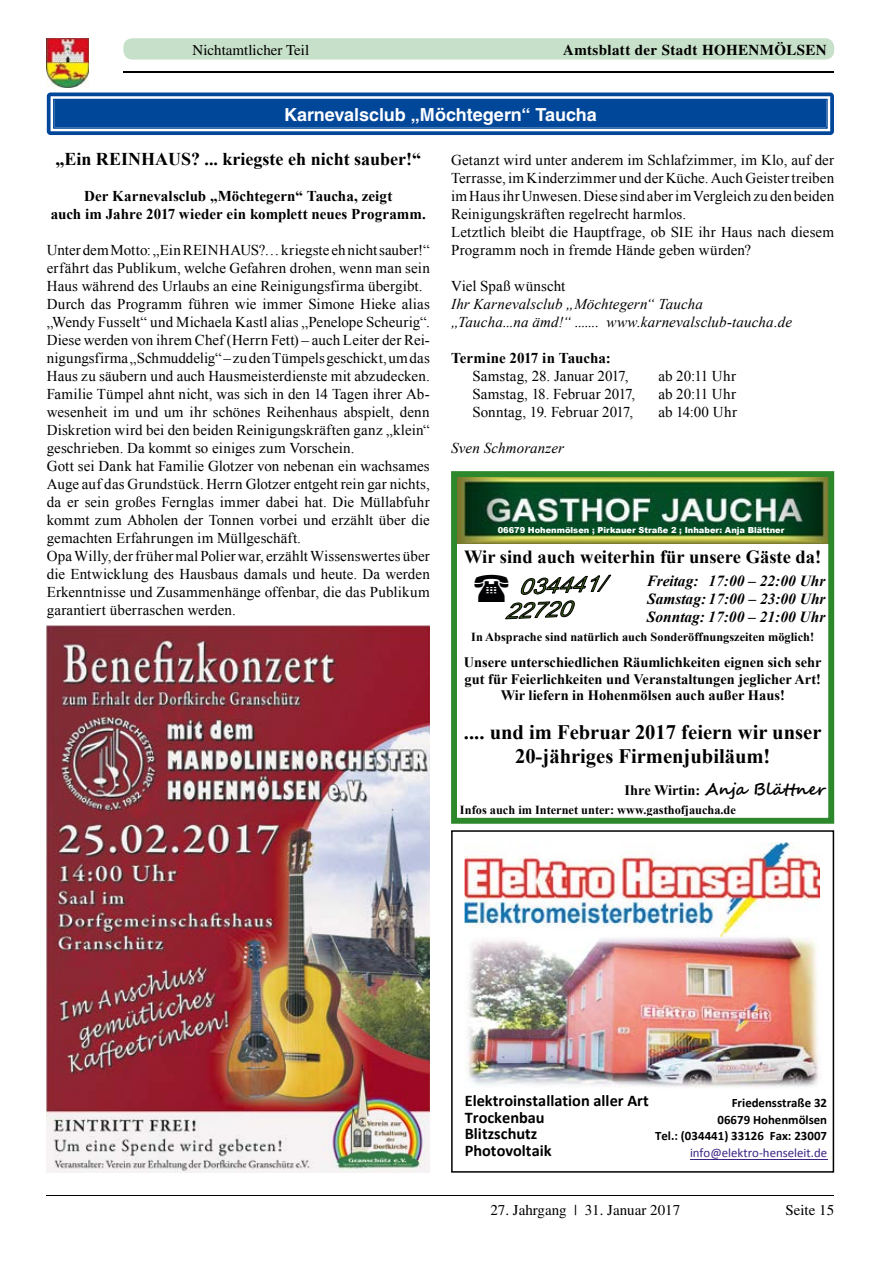
<style>
.page{position:relative;width:881px;height:1263px;background:#fff}
.page>*{position:absolute;margin:0;border:0;box-sizing:border-box;transform-origin:0 0}
.t1{font:700 20.55px/23.7px "Times New Roman";color:#020204;text-align:center}
.t2{font:700 18.45px "Times New Roman";color:#020204}
.t3{font:700 18px "Times New Roman";color:#000}
.t4{font:700 18px "Helvetica";letter-spacing:-.005em;color:#fff}
.t5{font:700 16.35px "Calibri";color:#000}
.t6{font:700 16.35px "Segoe Script";color:#020204}
.t7{font:italic 700 15.45px/17.7px "Times New Roman";letter-spacing:.005em;color:#020204;text-align:justify}
.t8{font:15px/18px "Times New Roman";letter-spacing:.005em;color:#000}
.t9{font:700 15px/18px "Times New Roman";color:#000;text-align:center}
.t10{font:italic 15px/18px "Times New Roman";letter-spacing:.005em;color:#000}
.t11{font:15px "Times";color:#000}
.t12{font:700 15px "Times";letter-spacing:.025em;color:#000}
.t13{font:700 14.4px/16.6px "Times New Roman";color:#020204;text-align:center}
.t14{font:700 12.75px "Calibri";letter-spacing:.005em;color:#000}
.t15{font:12.75px "Calibri";color:#3b2483}
.t16{font:700 12.3px "Times New Roman";color:#020204}
.t17{font:900 8.25px "Arial";color:#fff}
.s1{font-family:"Times New Roman";font-size:14.4px}
</style>
<div class="page">
<div style="left:123px;top:38px;width:710px;height:22px;background:#c7e0c9;border-radius:9px"></div>
<img style="left:47px;top:38px;width:42px;height:49px">
<hr style="left:47px;top:1195px;width:786px;height:1px;background:#000">
<hr style="left:123px;top:71px;width:710px;height:1px;background:#000">
<svg style="left:47px;top:93px;width:786px;height:42px;background:#205ea6"></svg>
<img style="left:451px;top:830px;width:382px;height:342px">
<img style="left:47px;top:626px;width:382px;height:547px">
<img style="left:458px;top:478px;width:368px;height:66px">
<div style="left:451px;top:471px;width:382px;height:353px;border:6px solid #2d872b"></div>
<svg style="left:505px;top:574px;width:107px;height:46px"></svg>
<p class="t11" style="left:192px;top:41px;width:118px">Nichtamtlicher Teil</p>
<p class="t12" style="left:563px;top:41px;width:265px">Amtsblatt der Stadt HOHENMÖLSEN</p>
<p class="t4" style="left:284px;top:103px;width:314px">Karnevalsclub „Möchtegern“ Taucha</p>
<p class="t3" style="left:55px;top:146px;width:367px">„Ein REINHAUS? ... kriegste eh nicht sauber!“</p>
<p class="t9" style="left:51px;top:186px;width:376px">Der Karnevalsclub „Möchtegern“ Taucha, zeigt<br>auch im Jahre 2017 wieder ein komplett neues Programm.</p>
<p class="t8" style="left:47px;top:240px;width:384px">Unter dem Motto: „Ein REINHAUS?… kriegste eh nicht sauber!“ erfährt das Publikum, welche Gefahren drohen, wenn man sein Haus während des Urlaubs an eine Reinigungsfirma übergibt.<br>Durch das Programm führen wie immer Simone Hieke alias „Wendy Fusselt“ und Michaela Kastl alias „Penelope Scheurig“.<br>Diese werden von ihrem Chef (Herrn Fett) – auch Leiter der Rei&shy;nigungsfirma „Schmuddelig“ – zu den Tümpels geschickt, um das Haus zu säubern und auch Hausmeisterdienste mit abzudecken.<br>Familie Tümpel ahnt nicht, was sich in den 14 Tagen ihrer Ab&shy;wesenheit im und um ihr schönes Reihenhaus abspielt, denn Diskretion wird bei den beiden Reinigungskräften ganz „klein“ geschrieben. Da kommt so einiges zum Vorschein.<br>Gott sei Dank hat Familie Glotzer von nebenan ein wachsames Auge auf das Grundstück. Herrn Glotzer entgeht rein gar nichts, da er sein großes Fernglas immer dabei hat. Die Müllabfuhr kommt zum Abholen der Tonnen vorbei und erzählt über die gemachten Erfahrungen im Müllgeschäft.<br>Opa Willy, der früher mal Polier war, erzählt Wissenswertes über die Entwicklung des Hausbaus damals und heute. Da werden Erkenntnisse und Zusammenhänge offenbar, die das Publikum garantiert überraschen werden.</p>
<p class="t8" style="left:451px;top:150px;width:384px">Getanzt wird unter anderem im Schlafzimmer, im Klo, auf der Terrasse, im Kinderzimmer und der Küche. Auch Geister treiben im Haus ihr Unwesen. Diese sind aber im Vergleich zu den beiden Reinigungskräften regelrecht harmlos.<br>Letztlich bleibt die Hauptfrage, ob SIE ihr Haus nach diesem Programm noch in fremde Hände geben würden?</p>
<p class="t8" style="left:451px;top:276px;width:116px">Viel Spaß wünscht</p>
<p class="t10" style="left:451px;top:294px;width:342px">Ihr Karnevalsclub „Möchtegern“ Taucha<br>„Taucha...na ämd!“ ....... www.karnevalsclub-taucha.de</p>
<p class="t9" style="left:451px;top:348px;width:161px">Termine 2017 in Taucha:</p>
<p class="t8" style="left:472px;top:366px;width:157px">Samstag, 28. Januar 2017,</p>
<p class="t8" style="left:658px;top:366px;width:79px">ab 20:11 Uhr</p>
<p class="t8" style="left:472px;top:384px;width:164px">Samstag, 18. Februar 2017,</p>
<p class="t8" style="left:658px;top:384px;width:79px">ab 20:11 Uhr</p>
<p class="t8" style="left:472px;top:402px;width:162px">Sonntag, 19. Februar 2017,</p>
<p class="t8" style="left:658px;top:402px;width:80px">ab 14:00 Uhr</p>
<p class="t10" style="left:451px;top:438px;width:114px">Sven Schmoranzer</p>
<p class="t17" style="left:497px;top:524px;width:288px">06679 Hohenmölsen ; Pirkauer Straße 2 ; Inhaber: Anja Blättner</p>
<p class="t2" style="left:464px;top:544px;width:358px">Wir sind auch weiterhin für unsere Gäste da!</p>
<p class="t7" style="left:646px;top:572px;width:180px">Freitag: 17:00 – 22:00 Uhr Samstag: 17:00 – 23:00 Uhr Sonntag: 17:00 – 21:00 Uhr</p>
<p class="t16" style="left:471px;top:628px;width:344px">In Absprache sind natürlich auch Sonderöffnungszeiten möglich!</p>
<p class="t13" style="left:463px;top:653px;width:359px">Unsere unterschiedlichen Räumlichkeiten eignen sich sehr gut für Feierlichkeiten und Veranstaltungen jeglicher Art!<br>Wir liefern in Hohenmölsen auch außer Haus!</p>
<h1 class="t1" style="left:463px;top:720px;width:359px">.... und im Februar 2017 feiern wir unser<br>20-jähriges Firmenjubiläum!</h1>
<p class="t6" style="left:624px;top:776px;width:202px"><span class="s1">Ihre Wirtin:</span> Anja Blättner</p>
<p class="t16" style="left:460px;top:801px;width:277px">Infos auch im Internet unter: www.gasthofjaucha.de</p>
<p class="t5" style="left:464px;top:1090px;width:185px">Elektroinstallation aller Art</p>
<p class="t14" style="left:731px;top:1094px;width:97px">Friedensstraße 32</p>
<p class="t5" style="left:464px;top:1106px;width:81px">Trockenbau</p>
<p class="t14" style="left:717px;top:1111px;width:111px">06679 Hohenmölsen</p>
<p class="t5" style="left:464px;top:1123px;width:74px">Blitzschutz</p>
<p class="t14" style="left:654px;top:1128px;width:173px">Tel.: (034441) 33126 Fax: 23007</p>
<p class="t5" style="left:464px;top:1140px;width:88px">Photovoltaik</p>
<p class="t15" style="left:689px;top:1145px;width:138px">info@elektro-henseleit.de</p>
<p class="t11" style="left:490px;top:1202px;width:191px">27. Jahrgang | 31. Januar 2017</p>
<p class="t11" style="left:785px;top:1202px;width:50px">Seite 15</p>
</div>
